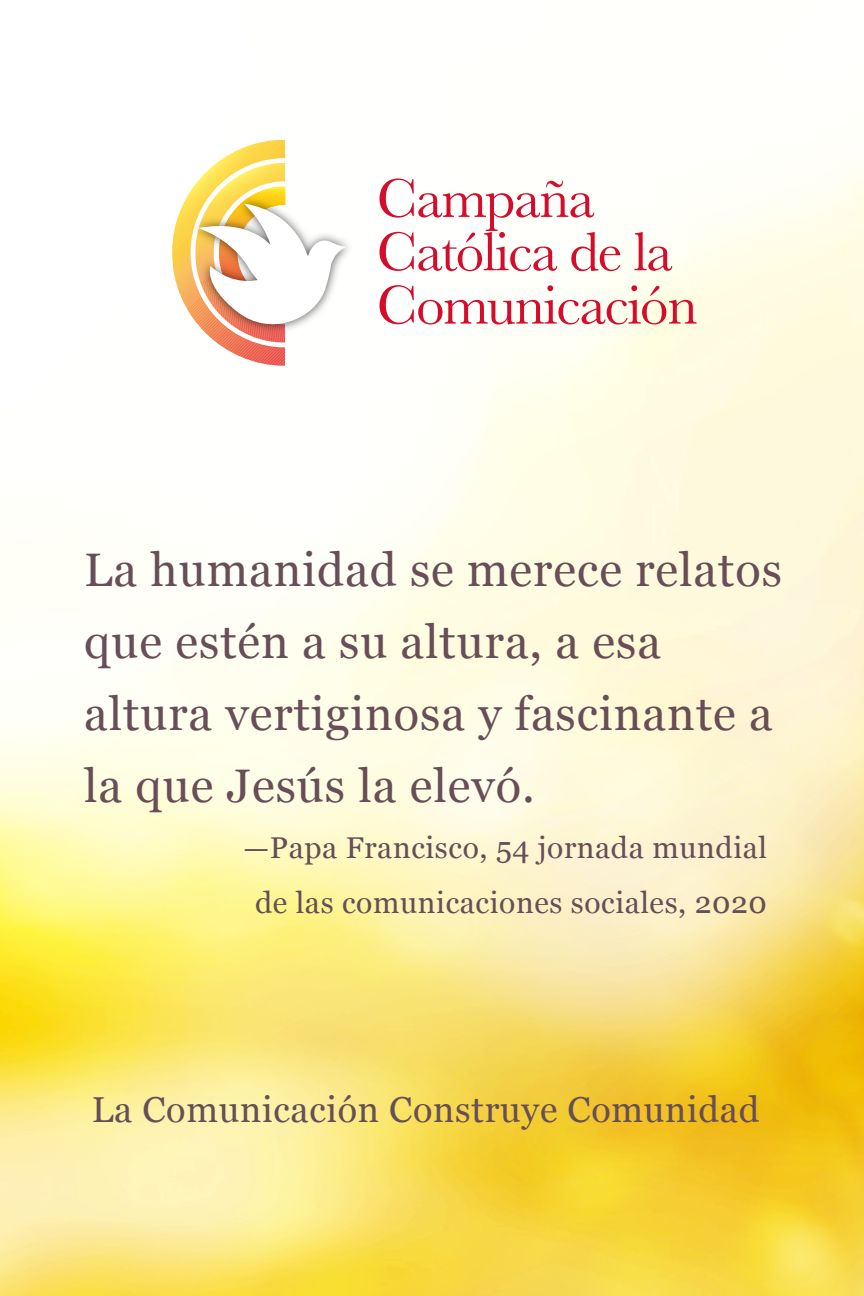
<style>
.page{position:relative;width:864px;height:1296px;background:#fff}
.page>*{position:absolute;margin:0;border:0;box-sizing:border-box;transform-origin:0 0}
.t1{font:47.1px/72px "Georgia";letter-spacing:.02em;color:#674e57}
.t2{font:36px "Georgia";letter-spacing:.02em;color:#674e57}
.t3{font:30px "Georgia";letter-spacing:.02em;color:#674e57}
</style>
<div class="page">
<img style="left:0;top:139px;width:864px;height:1157px">
<img style="left:347px;top:190px;width:14px;height:148px">
<svg style="left:172px;top:140px;width:175px;height:226px"></svg>
<svg style="left:379px;top:178px;width:241px;height:93px"></svg>
<svg style="left:634px;top:232px;width:38px;height:39px"></svg>
<svg style="left:379px;top:285px;width:318px;height:40px"></svg>
<p class="t1" style="left:84px;top:532px;width:699px">La humanidad se merece relatos que estén a su altura, a esa altura vertiginosa y fascinante a la que Jesús la elevó.</p>
<p class="t3" style="left:244px;top:826px;width:525px">—Papa Francisco, 54 jornada mundial</p>
<p class="t3" style="left:255px;top:881px;width:513px">de las comunicaciones sociales, 2020</p>
<p class="t2" style="left:92px;top:1084px;width:669px">La Comunicación Construye Comunidad</p>
</div>
